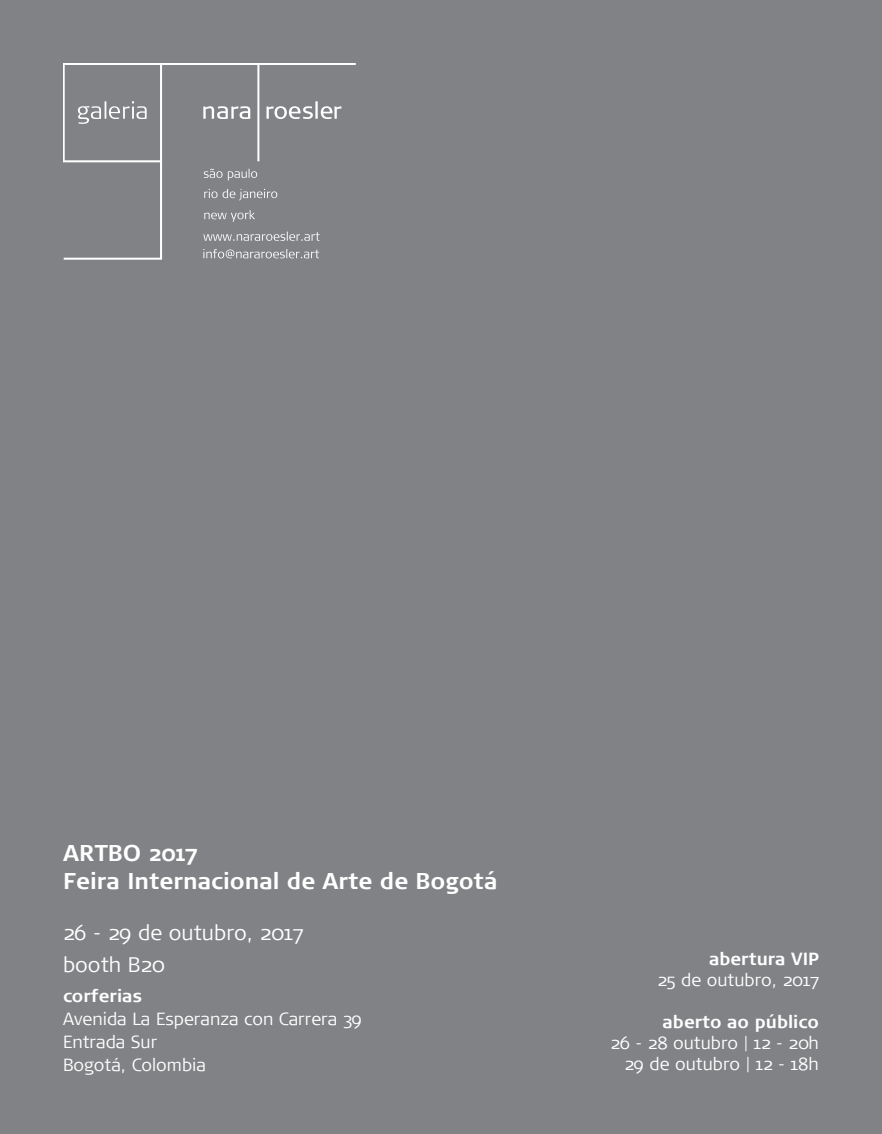
<style>
.page{position:relative;width:882px;height:1134px;background:#808285}
.page>*{position:absolute;margin:0;border:0;box-sizing:border-box;transform-origin:0 0}
.t1{font:700 22.75px/27.3px "Signa";color:#fff}
.t2{font:300 21px "Signa";color:#fff}
.t3{font:300 17.5px/22.8px "Signa";color:#fff;text-align:right}
.t4{font:700 17.5px "Signa";color:#fff}
</style>
<div class="page">
<svg style="left:63px;top:63px;width:292px;height:196px"></svg>
<svg style="left:204px;top:210px;width:51px;height:12px"></svg>
<svg style="left:204px;top:189px;width:73px;height:12px"></svg>
<svg style="left:204px;top:169px;width:53px;height:11px"></svg>
<svg style="left:203px;top:232px;width:117px;height:9px"></svg>
<svg style="left:203px;top:249px;width:116px;height:9px"></svg>
<h1 class="t1" style="left:63px;top:840px;width:436px">ARTBO 2017<br>Feira Internacional de Arte de Bogotá</h1>
<p class="t2" style="left:63px;top:921px;width:242px">26 - 29 de outubro, 2017</p>
<p class="t2" style="left:63px;top:952px;width:103px">booth B20</p>
<p class="t4" style="left:63px;top:986px;width:81px">corferias</p>
<p class="t3" style="left:63px;top:1008px;width:301px;text-align:left">Avenida La Esperanza con Carrera 39<br>Entrada Sur<br>Bogotá, Colombia</p>
<p class="t4" style="left:709px;top:948px;width:111px">abertura VIP</p>
<p class="t3" style="left:657px;top:968px;width:163px">25 de outubro, 2017</p>
<p class="t4" style="left:663px;top:1011px;width:158px">aberto ao público</p>
<p class="t3" style="left:610px;top:1032px;width:210px;line-height:21px">26 - 28 outubro | 12 - 20h<br>29 de outubro | 12 - 18h</p>
</div>
